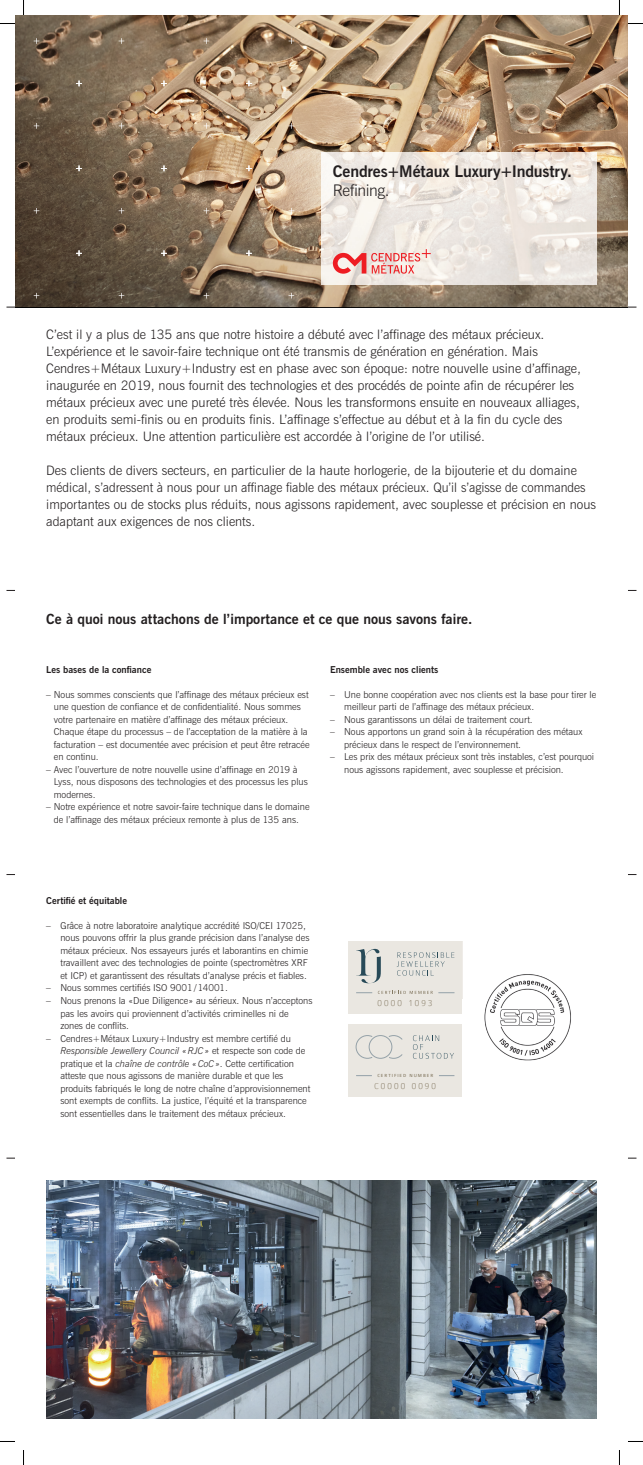
<style>
.page{position:relative;width:643px;height:1465px;background:#fff}
.page>*{position:absolute;margin:0;border:0;box-sizing:border-box;transform-origin:0 0}
.t1{font:700 16px "News Gothic BT";letter-spacing:-.01em;color:#231f20}
.t2{font:300 16px "News Gothic BT";letter-spacing:-.025em;color:#231f20}
.t3{font:14px "News Gothic Bd BT";color:#231f20}
.t4{font:13px/17px "News Gothic Lt BT";color:#231f20}
.t5{font:100 9.7px "Colaborate";letter-spacing:.22em;color:#847962}
.t6{font:9.5px/12.5px "News Gothic Lt BT";color:#231f20}
.t7{font:9.5px "News Gothic Bd BT";color:#231f20}
.t8{font:italic 300 9.5px "News Gothic BT";color:#231f20}
.t9{font:4.7px "Colaborate";letter-spacing:.2em;color:#847962}
.s1{font-family:"News Gothic Lt BT";font-weight:400;font-style:normal}
.s2{font-family:"News Gothic BT";font-weight:300;font-style:italic}
.s3{font-size:9.2px}
</style>
<div class="page">
<img style="left:15px;top:15px;width:612px;height:292px">
<svg style="left:34px;top:38px;width:5px;height:6px"></svg>
<svg style="left:119px;top:38px;width:5px;height:6px"></svg>
<svg style="left:203px;top:38px;width:6px;height:6px"></svg>
<svg style="left:288px;top:38px;width:6px;height:6px"></svg>
<svg style="left:34px;top:123px;width:5px;height:6px"></svg>
<svg style="left:119px;top:123px;width:5px;height:6px"></svg>
<svg style="left:76px;top:81px;width:6px;height:5px"></svg>
<svg style="left:203px;top:123px;width:6px;height:6px"></svg>
<svg style="left:161px;top:81px;width:6px;height:5px"></svg>
<svg style="left:288px;top:123px;width:6px;height:6px"></svg>
<svg style="left:246px;top:81px;width:5px;height:5px"></svg>
<svg style="left:34px;top:208px;width:5px;height:6px"></svg>
<svg style="left:119px;top:208px;width:5px;height:6px"></svg>
<svg style="left:76px;top:165px;width:6px;height:6px"></svg>
<svg style="left:203px;top:208px;width:6px;height:6px"></svg>
<svg style="left:161px;top:165px;width:6px;height:6px"></svg>
<svg style="left:288px;top:208px;width:6px;height:6px"></svg>
<svg style="left:246px;top:165px;width:5px;height:6px"></svg>
<svg style="left:34px;top:293px;width:5px;height:5px"></svg>
<svg style="left:119px;top:293px;width:5px;height:5px"></svg>
<svg style="left:76px;top:250px;width:6px;height:6px"></svg>
<svg style="left:203px;top:293px;width:6px;height:5px"></svg>
<svg style="left:161px;top:250px;width:6px;height:6px"></svg>
<svg style="left:288px;top:293px;width:6px;height:5px"></svg>
<svg style="left:246px;top:250px;width:5px;height:6px"></svg>
<img style="left:321px;top:153px;width:275px;height:131px">
<svg style="left:332px;top:249px;width:98px;height:25px;background:#eeb0ad"></svg>
<div style="left:348px;top:998px;width:114px;height:15px;background:#eae7e1"></div>
<div style="left:348px;top:941px;width:114px;height:57px;background:#eae7e1"></div>
<svg style="left:356px;top:948px;width:24px;height:35px"></svg>
<svg style="left:396px;top:952px;width:58px;height:23px"></svg>
<svg style="left:356px;top:990px;width:76px;height:4px"></svg>
<svg style="left:438px;top:992px;width:16px;height:1px"></svg>
<div style="left:348px;top:1081px;width:114px;height:15px;background:#eae7e1"></div>
<div style="left:348px;top:1024px;width:114px;height:57px;background:#eae7e1"></div>
<svg style="left:356px;top:1075px;width:15px;height:1px"></svg>
<svg style="left:439px;top:1075px;width:15px;height:1px"></svg>
<svg style="left:412px;top:1035px;width:42px;height:23px"></svg>
<div style="left:368px;top:1035px;width:24px;height:23px;border:1px solid #94a1a8;border-radius:50%"></div>
<svg style="left:355px;top:1035px;width:17px;height:23px"></svg>
<svg style="left:388px;top:1035px;width:14px;height:5px"></svg>
<svg style="left:388px;top:1053px;width:14px;height:5px"></svg>
<img style="left:484px;top:974px;width:87px;height:87px">
<img style="left:46px;top:1180px;width:550px;height:238px">
<svg style="left:0;top:23px;width:15px;height:1px"></svg>
<svg style="left:627px;top:23px;width:15px;height:1px"></svg>
<svg style="left:0;top:1441px;width:15px;height:1px"></svg>
<svg style="left:628px;top:1441px;width:14px;height:1px"></svg>
<svg style="left:23px;top:0;width:1px;height:15px"></svg>
<svg style="left:23px;top:1450px;width:1px;height:14px"></svg>
<svg style="left:619px;top:0;width:1px;height:15px"></svg>
<svg style="left:619px;top:1450px;width:1px;height:14px"></svg>
<h1 class="t1" style="left:332px;top:161px;width:240px">Cendres+Métaux Luxury+Industry.</h1>
<h1 class="t2" style="left:332px;top:180px;width:58px">Refining.</h1>
<p class="t4" style="left:46px;top:326px;width:536px">C’est il y a plus de 135 ans que notre histoire a débuté avec l’affinage des métaux précieux.<br>L’expérience et le savoir-faire technique ont été transmis de génération en génération. Mais Cendres+Métaux Luxury+Industry est en phase avec son époque: notre nouvelle usine d’affinage, inaugurée en 2019, nous fournit des technologies et des procédés de pointe afin de récupérer les métaux précieux avec une pureté très élevée. Nous les transformons ensuite en nouveaux alliages, en produits semi-finis ou en produits finis. L’affinage s’effectue au début et à la fin du cycle des métaux précieux. Une attention particulière est accordée à l’origine de l’or utilisé.</p>
<p class="t4" style="left:46px;top:462px;width:551px">Des clients de divers secteurs, en particulier de la haute horlogerie, de la bĳouterie et du domaine médical, s’adressent à nous pour un affinage fiable des métaux précieux. Qu’il s’agisse de commandes importantes ou de stocks plus réduits, nous agissons rapidement, avec souplesse et précision en nous adaptant aux exigences de nos clients.</p>
<h2 class="t3" style="left:46px;top:609px;width:427px">Ce à quoi nous attachons de l’importance et ce que nous savons faire.</h2>
<p class="t7" style="left:46px;top:663px;width:107px">Les bases de la confiance</p>
<p class="t6" style="left:54px;top:688px;width:257px;text-indent:-8px">– Nous sommes conscients que l’affinage des métaux précieux est une question de confiance et de confidentialité. Nous sommes votre partenaire en matière d’affinage des métaux précieux.<br>Chaque étape du processus – de l’acceptation de la matière à la facturation – est documentée avec précision et peut être retracée en continu.</p>
<p class="t6" style="left:54px;top:763px;width:255px;text-indent:-8px">– Avec l’ouverture de notre nouvelle usine d’affinage en 2019 à<br>Lyss, nous disposons des technologies et des processus les plus modernes.</p>
<p class="t6" style="left:46px;top:801px;width:265px;text-align:center">– Notre expérience et notre savoir-faire technique dans le domaine de l’affinage des métaux précieux remonte à plus de 135 ans.</p>
<p class="t7" style="left:330px;top:663px;width:110px">Ensemble avec nos clients</p>
<p class="t6" style="left:344px;top:688px;width:253px;text-indent:-14px">– Une bonne coopération avec nos clients est la base pour tirer le meilleur parti de l’affinage des métaux précieux.</p>
<p class="t6" style="left:330px;top:713px;width:204px">– Nous garantissons un délai de traitement court.</p>
<p class="t6" style="left:344px;top:726px;width:240px;text-indent:-14px">– Nous apportons un grand soin à la récupération des métaux précieux dans le respect de l’environnement.</p>
<p class="t6" style="left:344px;top:751px;width:251px;text-indent:-14px">– Les prix des métaux précieux sont très instables, c’est pourquoi nous agissons rapidement, avec souplesse et précision.</p>
<p class="t7" style="left:46px;top:894px;width:82px">Certifié et équitable</p>
<p class="t6" style="left:60px;top:919px;width:250px;text-indent:-14px">– Grâce à notre laboratoire analytique accrédité ISO/CEI 17025, nous pouvons offrir la plus grande précision dans l’analyse des métaux précieux. Nos essayeurs jurés et laborantins en chimie travaillent avec des technologies de pointe (spectromètres XRF et ICP) et garantissent des résultats d’analyse précis et fiables.</p>
<p class="t6" style="left:46px;top:982px;width:183px">– Nous sommes certifiés ISO 9001 / 14001.</p>
<p class="t6" style="left:60px;top:994px;width:253px;text-indent:-14px">– Nous prenons la «Due Diligence» au sérieux. Nous n’acceptons pas les avoirs qui proviennent d’activités criminelles ni de zones de conflits.</p>
<p class="t6" style="left:46px;top:1032px;width:246px">– Cendres+Métaux Luxury+Industry est membre certifié du</p>
<p class="t8" style="left:60px;top:1044px;width:246px">Responsible Jewellery Council « RJC » <span class="s1">et respecte son code de</span></p>
<p class="t6" style="left:60px;top:1057px;width:251px">pratique et la <span class="s2">chaîne de contrôle « CoC »</span>. Cette certification atteste que nous agissons de manière durable et que les produits fabriqués le long de notre chaîne d’approvisionnement sont exempts de conflits. La justice, l’équité et la transparence sont essentielles dans le traitement des métaux précieux.</p>
<p class="t5" style="left:377px;top:998px;width:57px">0000 1093</p>
<p class="t9" style="left:377px;top:1072px;width:57px">CERTIFIED NUMBER</p>
<p class="t5" style="left:253px;top:1080px;width:57px">0000 1093</p>
<p class="t5" style="left:374px;top:1080px;width:64px"><span class="s3">C</span>0000 0090</p>
</div>
